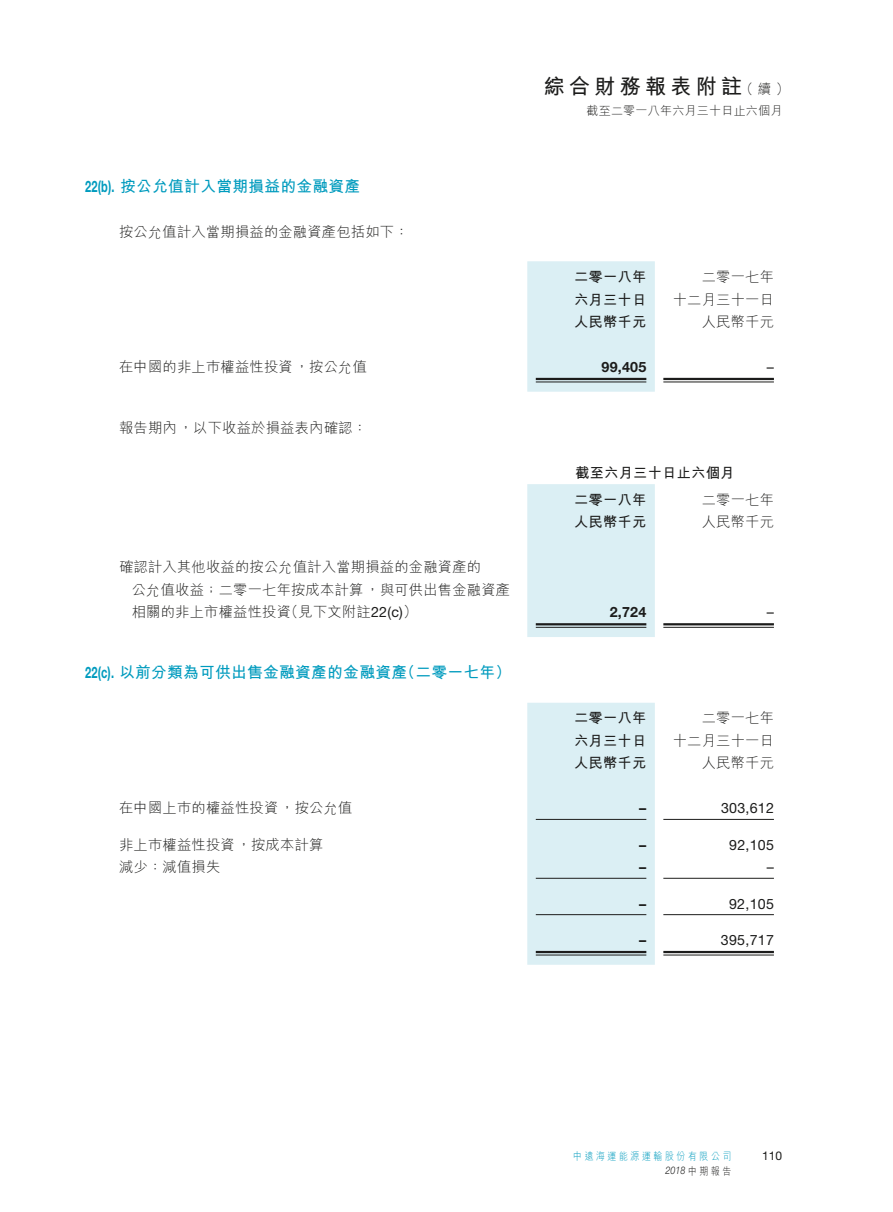
<style>
.page{position:relative;width:893px;height:1212px;background:#fff}
.page>*{position:absolute;margin:0;border:0;box-sizing:border-box;transform-origin:0 0}
.t1{font:700 21px "M Hei HK";letter-spacing:.205em;color:#1c1c1b}
.t2{font:700 15.75px "M Hei HK";letter-spacing:.015em;color:#009bbe}
.t3{font:300 14.25px/22.5px "M Hei HK";letter-spacing:.015em;color:#1c1c1b}
.t4{font:700 14.25px "M Hei HK";letter-spacing:.015em;color:#1c1c1b}
.t5{font:14.25px "Helvetica Neue LT Std";letter-spacing:.015em;color:#1c1c1b}
.t6{font:700 14.25px "Helvetica Neue LT Std";letter-spacing:.015em;color:#1c1c1b}
.t7{font:300 13.5px "M Hei HK";color:#1c1c1b}
.t8{font:300 12px "M Hei HK";letter-spacing:.02em;color:#1c1c1b}
.t9{font:12px "Helvetica Neue LT Std";color:#1c1c1b}
.t10{font:300 10.5px "M Hei HK";letter-spacing:.285em;color:#009bbe;scale:.85 1}
.t11{font:italic 300 10.5px "Helvetica Neue LT Std";color:#1c1c1b;scale:.85 1}
.s1{font-family:"Helvetica Neue LT Std"}
.s2{font-family:"Helvetica Neue LT Std";font-weight:400}
.s3{font-family:"M Hei HK";font-style:normal}
</style>
<div class="page">
<div style="left:527px;top:261px;width:128px;height:131px;background:#dbeff4"></div>
<hr style="left:536px;top:378px;width:110px;height:2px;background:#1c1c1b">
<hr style="left:536px;top:382px;width:110px;height:1px;background:#1c1c1b">
<hr style="left:663px;top:378px;width:111px;height:2px;background:#1c1c1b">
<hr style="left:663px;top:382px;width:111px;height:1px;background:#1c1c1b">
<div style="left:527px;top:484px;width:128px;height:153px;background:#dbeff4"></div>
<hr style="left:536px;top:623px;width:110px;height:2px;background:#1c1c1b">
<hr style="left:536px;top:627px;width:110px;height:1px;background:#1c1c1b">
<hr style="left:663px;top:623px;width:111px;height:2px;background:#1c1c1b">
<hr style="left:663px;top:627px;width:111px;height:1px;background:#1c1c1b">
<div style="left:527px;top:703px;width:128px;height:262px;background:#dbeff4"></div>
<hr style="left:536px;top:819px;width:110px;height:1px;background:#1c1c1b">
<hr style="left:663px;top:819px;width:111px;height:1px;background:#1c1c1b">
<hr style="left:536px;top:878px;width:110px;height:1px;background:#1c1c1b">
<hr style="left:663px;top:878px;width:111px;height:1px;background:#1c1c1b">
<hr style="left:536px;top:914px;width:110px;height:1px;background:#1c1c1b">
<hr style="left:663px;top:914px;width:111px;height:1px;background:#1c1c1b">
<hr style="left:536px;top:951px;width:110px;height:2px;background:#1c1c1b">
<hr style="left:536px;top:955px;width:110px;height:1px;background:#1c1c1b">
<hr style="left:663px;top:951px;width:111px;height:2px;background:#1c1c1b">
<hr style="left:663px;top:955px;width:111px;height:1px;background:#1c1c1b">
<p class="t2" style="left:85px;top:175px;width:277px"><span class="s1">22 . )b(</span> 按公允值計入當期損益的金融資產</p>
<p class="t3" style="left:119px;top:220px;width:291px">按公允值計入當期損益的金融資產包括如下：</p>
<p class="t3" style="left:119px;top:355px;width:249px">在中國的非上巿權益性投資，按公允值</p>
<p class="t3" style="left:119px;top:416px;width:249px">報告期內，以下收益於損益表內確認：</p>
<p class="t3" style="left:132px;top:555px;width:380px;text-indent:-13px">確認計入其他收益的按公允值計入當期損益的金融資產的<br>公允值收益；二零一七年按成本計算，與可供出售金融資產</p>
<p class="t3" style="left:284px;top:600px;width:135px">（見下文附註<span class="s2">2 2</span> (<span class="s2">(c(</span></p>
<p class="t3" style="left:132px;top:600px;width:161px">相關的非上市權益性投資</p>
<p class="t2" style="left:85px;top:661px;width:324px"><span class="s1">22 . )c(</span> 以前分類為可供出售金融資產的金融資產</p>
<p class="t2" style="left:399px;top:661px;width:113px">（二零一七年(</p>
<p class="t3" style="left:119px;top:796px;width:235px">在中國上巿的權益性投資，按公允值</p>
<p class="t3" style="left:119px;top:833px;width:206px">非上巿權益性投資，按成本計算</p>
<p class="t3" style="left:119px;top:855px;width:103px">減少：減值損失</p>
<h1 class="t1" style="left:544px;top:71px;width:200px">綜合財務報表附註</h1>
<p class="t8" style="left:586px;top:102px;width:197px">截至二零一八年六月三十日止六個月</p>
<p class="t7" style="left:740px;top:79px;width:51px">（續 (</p>
<p class="t4" style="left:574px;top:266px;width:74px">二零一八年</p>
<p class="t3" style="left:702px;top:265px;width:74px">二零一七年</p>
<p class="t4" style="left:574px;top:289px;width:74px">六月三十日</p>
<p class="t3" style="left:673px;top:287px;width:103px">十二月三十一日</p>
<p class="t4" style="left:574px;top:311px;width:74px">人民幣千元</p>
<p class="t3" style="left:702px;top:310px;width:74px">人民幣千元</p>
<p class="t6" style="left:602px;top:358px;width:46px">99,405</p>
<p class="t5" style="left:767px;top:358px;width:9px">–</p>
<p class="t4" style="left:575px;top:462px;width:161px">截至六月三十日止六個月</p>
<p class="t3" style="left:702px;top:488px;width:74px">二零一七年</p>
<p class="t4" style="left:574px;top:489px;width:74px">二零一八年</p>
<p class="t4" style="left:574px;top:512px;width:74px">人民幣千元</p>
<p class="t6" style="left:610px;top:603px;width:38px">2,724</p>
<p class="t3" style="left:702px;top:510px;width:74px">人民幣千元</p>
<p class="t5" style="left:767px;top:604px;width:9px">–</p>
<p class="t4" style="left:574px;top:708px;width:74px">二零一八年</p>
<p class="t3" style="left:702px;top:706px;width:74px">二零一七年</p>
<p class="t4" style="left:574px;top:730px;width:74px">六月三十日</p>
<p class="t3" style="left:673px;top:729px;width:103px">十二月三十一日</p>
<p class="t4" style="left:574px;top:753px;width:74px">人民幣千元</p>
<p class="t3" style="left:702px;top:751px;width:74px">人民幣千元</p>
<p class="t6" style="left:639px;top:799px;width:9px">–</p>
<p class="t5" style="left:721px;top:800px;width:54px">303,612</p>
<p class="t6" style="left:639px;top:836px;width:9px">–</p>
<p class="t5" style="left:729px;top:836px;width:46px">92,105</p>
<p class="t6" style="left:639px;top:858px;width:9px">–</p>
<p class="t5" style="left:767px;top:859px;width:9px">–</p>
<p class="t6" style="left:639px;top:895px;width:9px">–</p>
<p class="t5" style="left:729px;top:895px;width:46px">92,105</p>
<p class="t6" style="left:639px;top:931px;width:9px">–</p>
<p class="t5" style="left:721px;top:931px;width:54px">395,717</p>
<p class="t10" style="left:573px;top:1149px;width:188px">中遠海運能源運輸股份有限公司</p>
<p class="t11" style="left:665px;top:1164px;width:79px">2018<span class="s3">中期報告</span></p>
<p class="t9" style="left:762px;top:1149px;width:21px">110</p>
</div>
